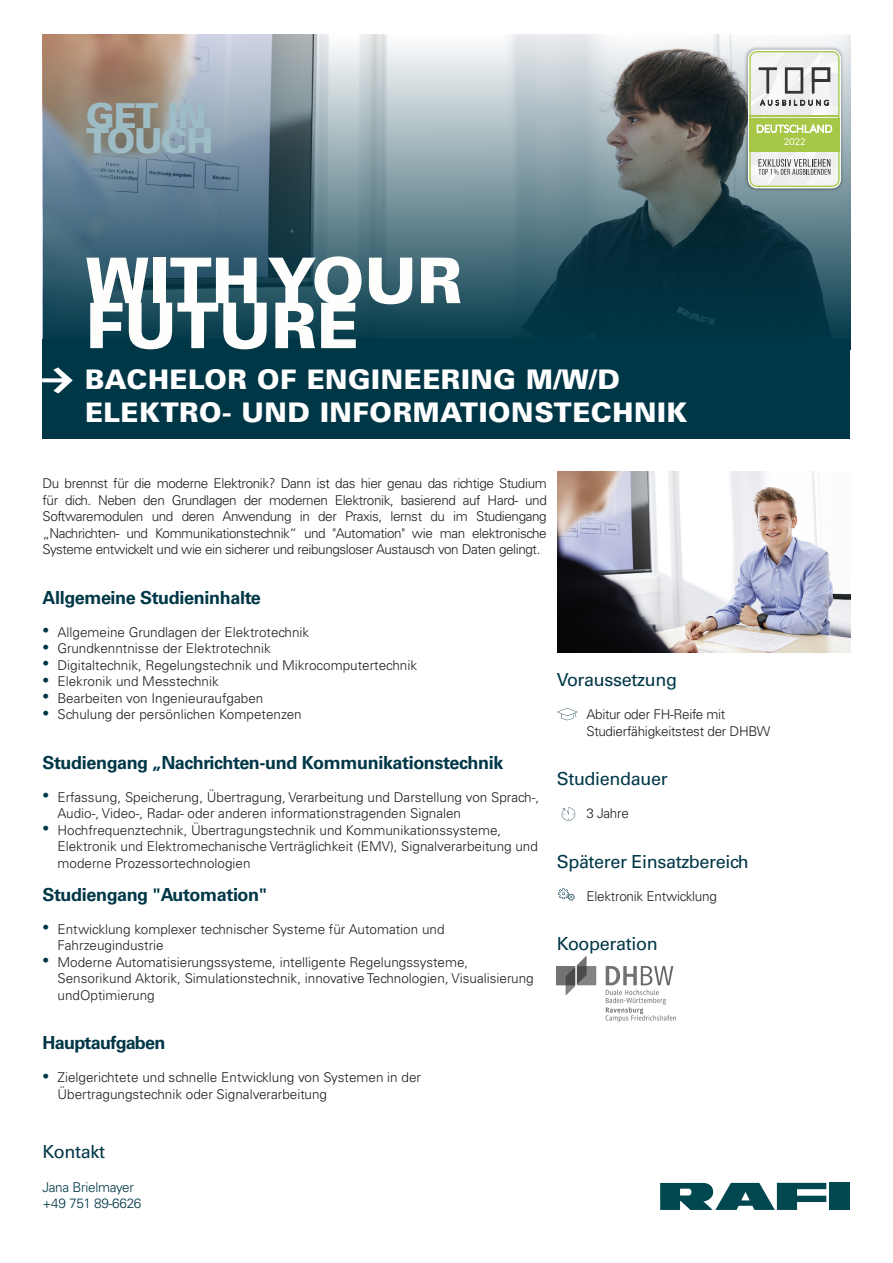
<style>
.page{position:relative;width:893px;height:1263px;background:#fff}
.page>*{position:absolute;margin:0;border:0;box-sizing:border-box;transform-origin:0 0}
.t1{font:900 34.5px "Univers LT Std";letter-spacing:-.035em;color:#9dbcc6}
.t2{font:900 27px "Univers LT Std";letter-spacing:.02em;color:#fff}
.Zwischenüberschrift{font:700 18px "Univers LT Std";letter-spacing:-.02em;color:#003747}
.t3{font:18px "Univers LT Std";letter-spacing:-.02em;color:#003747}
.Zwischenüberschrift-2{font:700 18px "Univers LT Std";letter-spacing:-.04em;color:#003747}
.Copytext{font:300 13.5px/16.5px "Univers LT Std";color:#1d1d1b}
.Copytext-2{font:300 13.5px/16.5px "Univers LT Std";letter-spacing:-.02em;color:#1d1d1b}
.t4{font:300 13.5px "Univers LT Std";letter-spacing:-.02em;color:#003747}
.s1{font-weight:900;color:#003747}
</style>
<div class="page">
<div style="left:43px;top:340px;width:807px;height:99px;background:#003747"></div>
<svg style="left:42px;top:367px;width:31px;height:26px"></svg>
<img style="left:557px;top:472px;width:293px;height:181px">
<svg style="left:43px;top:35px;width:808px;height:314px;background:#667d85"></svg>
<svg style="left:660px;top:1183px;width:166px;height:27px"></svg>
<div style="left:829px;top:1183px;width:21px;height:27px;background:#004750"></div>
<img style="left:557px;top:956px;width:119px;height:65px">
<svg style="left:557px;top:708px;width:20px;height:12px"></svg>
<svg style="left:562px;top:807px;width:13px;height:14px"></svg>
<img style="left:743px;top:45px;width:103px;height:149px">
<div style="left:748px;top:50px;width:93px;height:138px;background:#fff;border-radius:9px"></div>
<svg style="left:749px;top:51px;width:91px;height:136px"></svg>
<svg style="left:369px;top:258px;width:43px;height:46px"></svg>
<svg style="left:421px;top:258px;width:40px;height:45px"></svg>
<svg style="left:86px;top:256px;width:276px;height:93px"></svg>
<svg style="left:558px;top:888px;width:17px;height:13px"></svg>
<p class="t1" style="left:86px;top:94px;width:122px">GET IN</p>
<p class="t1" style="left:86px;top:119px;width:129px">TOUCH</p>
<p class="t2" style="left:85px;top:362px;width:536px">BACHELOR OF ENGINEERING M/W/D</p>
<p class="t2" style="left:85px;top:395px;width:604px">ELEKTRO- UND INFORMATIONSTECHNIK</p>
<p class="Copytext" style="left:43px;top:475px;width:506px;text-align:justify">Du brennst für die moderne Elektronik? Dann ist das hier genau das richtige Studium für dich. Neben den Grundlagen der modernen Elektronik, basierend auf Hard- und Softwaremodulen und deren Anwendung in der Praxis, lernst du im Studiengang „Nachrichten- und Kommunikationstechnik“ und "Automation" wie man elektronische Systeme entwickelt und wie ein sicherer und reibungsloser Austausch von Daten gelingt.</p>
<p class="Zwischenüberschrift" style="left:43px;top:587px;width:220px">Allgemeine Studieninhalte</p>
<p class="Copytext" style="left:43px;top:623px;width:268px"><span class="s1">•</span> Allgemeine Grundlagen der Elektrotechnik</p>
<p class="Copytext" style="left:43px;top:640px;width:230px"><span class="s1">•</span> Grundkenntnisse der Elektrotechnik</p>
<p class="Copytext" style="left:43px;top:656px;width:376px"><span class="s1">•</span> Digitaltechnik, Regelungstechnik und Mikrocomputertechnik</p>
<p class="Copytext" style="left:43px;top:673px;width:178px"><span class="s1">•</span> Elekronik und Messtechnik</p>
<p class="Copytext" style="left:43px;top:689px;width:222px"><span class="s1">•</span> Bearbeiten von Ingenieuraufgaben</p>
<p class="Copytext" style="left:43px;top:706px;width:261px"><span class="s1">•</span> Schulung der persönlichen Kompetenzen</p>
<p class="Zwischenüberschrift" style="left:43px;top:752px;width:462px">Studiengang „Nachrichten-und Kommunikationstechnik</p>
<p class="Copytext" style="left:58px;top:788px;width:483px;text-indent:-15px"><span class="s1">•</span> Erfassung, Speicherung, Übertragung, Verarbeitung und Darstellung von Sprach-,<br>Audio-, Video-, Radar- oder anderen informationstragenden Signalen</p>
<p class="Copytext" style="left:58px;top:821px;width:482px;text-indent:-15px"><span class="s1">•</span> Hochfrequenztechnik, Übertragungstechnik und Kommunikationssysteme,<br>Elektronik und Elektromechanische Verträglichkeit (EMV), Signalverarbeitung und moderne Prozessortechnologien</p>
<p class="Zwischenüberschrift" style="left:43px;top:884px;width:226px">Studiengang "Automation"</p>
<p class="Copytext" style="left:58px;top:920px;width:389px;text-indent:-15px"><span class="s1">•</span> Entwicklung komplexer technischer Systeme für Automation und<br>Fahrzeugindustrie</p>
<p class="Copytext" style="left:58px;top:953px;width:478px;text-indent:-15px"><span class="s1">•</span> Moderne Automatisierungssysteme, intelligente Regelungssysteme,<br>Sensorikund Aktorik, Simulationstechnik, innovative Technologien, Visualisierung undOptimierung</p>
<p class="Zwischenüberschrift-2" style="left:43px;top:1032px;width:125px">Hauptaufgaben</p>
<p class="Copytext" style="left:58px;top:1069px;width:365px;text-indent:-15px"><span class="s1">•</span> Zielgerichtete und schnelle Entwicklung von Systemen in der<br>Übertragungstechnik oder Signalverarbeitung</p>
<p class="t3" style="left:557px;top:669px;width:122px">Voraussetzung</p>
<p class="Copytext-2" style="left:586px;top:706px;width:185px">Abitur oder FH-Reife mit<br>Studierfähigkeitstest der DHBW</p>
<p class="t3" style="left:557px;top:768px;width:113px">Studiendauer</p>
<p class="Copytext" style="left:586px;top:805px;width:44px">3 Jahre</p>
<p class="t3" style="left:557px;top:850px;width:194px">Späterer Einsatzbereich</p>
<p class="Copytext-2" style="left:586px;top:887px;width:132px">Elektronik Entwicklung</p>
<p class="t3" style="left:557px;top:933px;width:103px">Kooperation</p>
<p class="t3" style="left:43px;top:1141px;width:64px">Kontakt</p>
<p class="t4" style="left:43px;top:1179px;width:93px">Jana Brielmayer</p>
<p class="t4" style="left:43px;top:1195px;width:100px">+49 751 89-6626</p>
</div>
